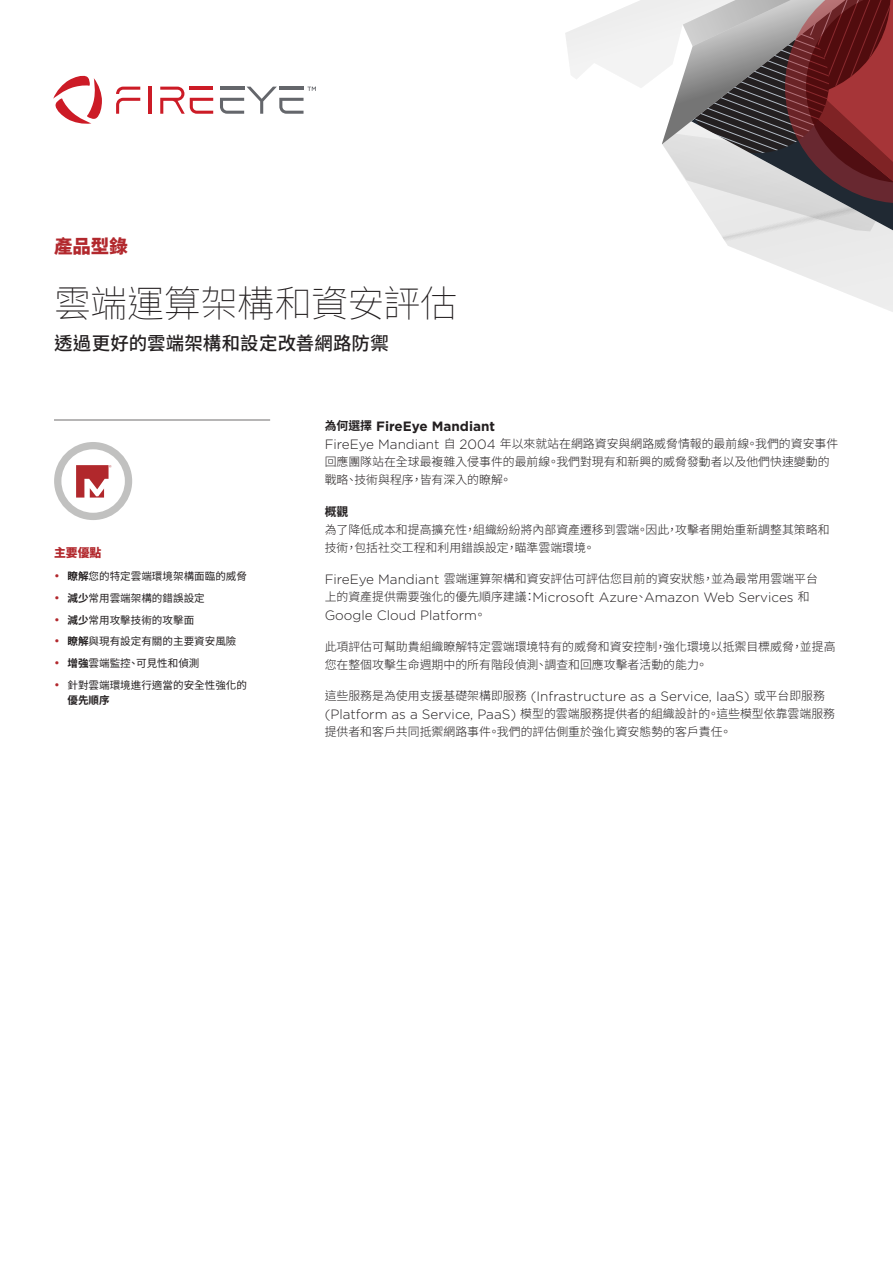
<style>
.page{position:relative;width:893px;height:1263px;background:#fff}
.page>*{position:absolute;margin:0;border:0;box-sizing:border-box;transform-origin:0 0}
.DS_Head_33_White{font:100 36.9px "Noto Sans CJ Ktc";letter-spacing:-.015em;color:#231f20}
.DS_Head_11_White{font:500 18.45px "Noto Sans CJ Ktc";letter-spacing:.005em;color:#231f20}
.t1{font:900 18.45px "Noto Sans CJ Ktc";color:#b2282d}
.Body_Text_9_12{font:300 13.5px/18px "Gotham";color:#231f20}
.Subhead_Level_1{font:700 13.5px "Gotham";color:#231f20}
.Body_Text_9_12-2{font:300 11.85px/18px "Noto Sans CJ Ktc";color:#231f20}
.t2{font:900 11.85px "Noto Sans CJ Ktc";color:#b2282d}
.Subhead_Level_1-2{font:700 11.85px "Noto Sans CJ Ktc";color:#231f20}
.t3{font:10.5px/15px "Noto Sans CJ Ktc";color:#231f20}
.s1{font-family:"Gotham";font-size:12px;color:#b2282d}
.s2{font-weight:700}
.s3{font-family:"Noto Sans CJ Ktc";font-size:11.85px}
.s4{font-family:"Gotham";font-size:13.5px}
</style>
<div class="page">
<hr style="left:148px;top:87px;width:4px;height:27px;background:#cc1b26">
<svg style="left:116px;top:87px;width:24px;height:27px"></svg>
<svg style="left:160px;top:87px;width:53px;height:27px"></svg>
<svg style="left:53px;top:75px;width:49px;height:49px"></svg>
<svg style="left:220px;top:87px;width:96px;height:27px"></svg>
<hr style="left:54px;top:420px;width:216px;height:1px;background:#231f20">
<svg style="left:565px;top:0;width:328px;height:312px"></svg>
<div style="left:54px;top:442px;width:78px;height:78px;background:#c1c1c0;border-radius:50%"></div>
<div style="left:61px;top:449px;width:64px;height:64px;background:#fff;border-radius:50%"></div>
<svg style="left:76px;top:465px;width:35px;height:33px"></svg>
<p class="t1" style="left:54px;top:235px;width:75px">產品型錄</p>
<p class="DS_Head_33_White" style="left:54px;top:282px;width:405px">雲端運算架構和資安評估</p>
<p class="DS_Head_11_White" style="left:54px;top:332px;width:336px">透過更好的雲端架構和設定改善網路防禦</p>
<p class="t2" style="left:54px;top:546px;width:49px">主要優點</p>
<p class="t3" style="left:54px;top:569px;width:195px"><span class="s1">•</span> <span class="s2">瞭解</span>您的特定雲端環境架構面臨的威脅</p>
<p class="t3" style="left:54px;top:591px;width:152px"><span class="s1">•</span> <span class="s2">減少</span>常用雲端架構的錯誤設定</p>
<p class="t3" style="left:54px;top:612px;width:142px"><span class="s1">•</span> <span class="s2">減少</span>常用攻擊技術的攻擊面</p>
<p class="t3" style="left:54px;top:634px;width:184px"><span class="s1">•</span> <span class="s2">瞭解</span>與現有設定有關的主要資安風險</p>
<p class="t3" style="left:54px;top:656px;width:147px"><span class="s1">•</span> <span class="s2">增強</span>雲端監控、可見性和偵測</p>
<p class="t3" style="left:68px;top:678px;width:181px;text-indent:-14px"><span class="s1">•</span> 針對雲端環境進行適當的安全性強化的<span class="s2">優先順序</span></p>
<p class="Subhead_Level_1" style="left:325px;top:417px;width:172px"><span class="s3">為何選擇</span> FireEye Mandiant</p>
<p class="Body_Text_9_12-2" style="left:325px;top:435px;width:515px"><span class="s4">FireEye Mandiant</span> 自 <span class="s4">2004</span> 年以來就站在網路資安與網路威脅情報的最前線。我們的資安事件回應團隊站在全球最複雜入侵事件的最前線。我們對現有和新興的威脅發動者以及他們快速變動的戰略、技術與程序，皆有深入的瞭解。</p>
<p class="Subhead_Level_1-2" style="left:325px;top:505px;width:25px">概觀</p>
<p class="Body_Text_9_12-2" style="left:325px;top:521px;width:506px">為了降低成本和提高擴充性，組織紛紛將內部資產遷移到雲端。因此，攻擊者開始重新調整其策略和技術，包括社交工程和利用錯誤設定，瞄準雲端環境。</p>
<p class="Body_Text_9_12-2" style="left:325px;top:570px;width:495px"><span class="s4">FireEye Mandiant</span> 雲端運算架構和資安評估可評估您目前的資安狀態，並為最常用雲端平台</p>
<p class="Body_Text_9_12" style="left:325px;top:587px;width:486px"><span class="s3">上的資產提供需要強化的優先順序建議：</span>Microsoft Azure<span class="s3">、</span>Amazon Web Services <span class="s3">和<br></span>Google Cloud Platform<span class="s3">。</span></p>
<p class="Body_Text_9_12-2" style="left:325px;top:638px;width:512px">此項評估可幫助貴組織瞭解特定雲端環境特有的威脅和資安控制，強化環境以抵禦目標威脅，並提高您在整個攻擊生命週期中的所有階段偵測、調查和回應攻擊者活動的能力。</p>
<p class="Body_Text_9_12" style="left:325px;top:686px;width:502px"><span class="s3">這些服務是為使用支援基礎架構即服務</span> (Infrastructure as a Service, IaaS) <span class="s3">或平台即服務</span></p>
<p class="Body_Text_9_12-2" style="left:325px;top:705px;width:512px"><span class="s4">(Platform as a Service, PaaS)</span> 模型的雲端服務提供者的組織設計的。這些模型依靠雲端服務提供者和客戶共同抵禦網路事件。我們的評估側重於強化資安態勢的客戶責任。</p>
</div>
